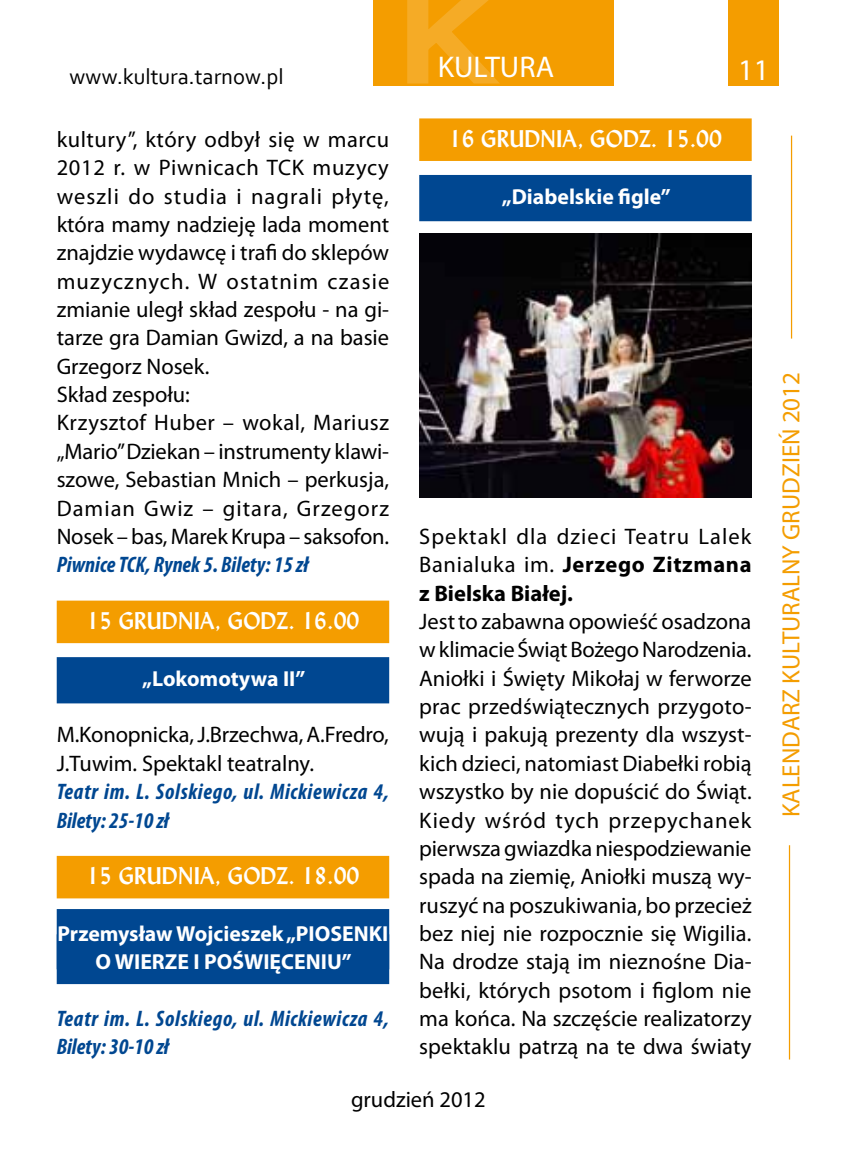
<style>
.page{position:relative;width:851px;height:1170px;background:#fff}
.page>*{position:absolute;margin:0;border:0;box-sizing:border-box;transform-origin:0 0}
.t1{font:30px "Myriad Pro";color:#fff}
.t2{font:25px "Myriad Pro";color:#f49d00}
.t3{font:22.5px/28.2px "Myriad Pro";color:#000}
.t4{font:italic 700 condensed 22.5px/28.2px "Myriad Pro";letter-spacing:.03em;color:#004791}
.t5{font:700 22.5px "Lydian PL";color:#fff}
.t6{font:italic 700 condensed 22.5px "Myriad Pro";color:#004791}
.t7{font:22.5px "Corbel";color:#000}
.t8{font:700 21.75px/28.2px "Myriad Pro";color:#fff;text-align:center}
.s1{font-weight:700}
</style>
<div class="page">
<div style="left:373px;top:0;width:241px;height:85px;background:#f49d00"></div>
<svg style="left:404px;top:0;width:164px;height:86px"></svg>
<div style="left:728px;top:0;width:50px;height:85px;background:#f49d00"></div>
<hr style="left:790px;top:136px;width:2px;height:202px;background:#f49d00">
<hr style="left:788px;top:845px;width:2px;height:214px;background:#f49d00">
<div style="left:57px;top:600px;width:332px;height:43px;background:#f49d00"></div>
<div style="left:57px;top:657px;width:332px;height:46px;background:#004791"></div>
<div style="left:57px;top:855px;width:332px;height:43px;background:#f49d00"></div>
<div style="left:57px;top:909px;width:332px;height:75px;background:#004791"></div>
<div style="left:419px;top:118px;width:332px;height:43px;background:#f49d00"></div>
<div style="left:419px;top:175px;width:332px;height:46px;background:#004791"></div>
<img style="left:419px;top:233px;width:332px;height:264px">
<p class="t7" style="left:70px;top:62px;width:215px">www.kultura.tarnow.pl</p>
<h1 class="t1" style="left:437px;top:48px;width:118px">KULTURA</h1>
<h1 class="t1" style="left:738px;top:51px;width:32px">11</h1>
<p class="t3" style="left:57px;top:125px;width:334px">kultury”, który odbył się w marcu<br>2012 r. w Piwnicach TCK muzycy weszli do studia i nagrali płytę, która mamy nadzieję lada moment znajdzie wydawcę i trafi do sklepów muzycznych. W ostatnim czasie zmianie uległ skład zespołu - na gi&shy;tarze gra Damian Gwizd, a na basie<br>Grzegorz Nosek.<br>Skład zespołu:<br>Krzysztof Huber – wokal, Mariusz „Mario” Dziekan – instrumenty klawi&shy;szowe, Sebastian Mnich – perkusja,<br>Damian Gwiz – gitara, Grzegorz<br>Nosek – bas, Marek Krupa – saksofon.</p>
<p class="t6" style="left:57px;top:550px;width:253px">Piwnice TCK, Rynek 5. Bilety: 15 zł</p>
<p class="t5" style="left:86px;top:606px;width:274px">15 GRUDNIA, GODZ. 16.00</p>
<p class="t8" style="left:142px;top:663px;width:165px">„Lokomotywa II”</p>
<p class="t3" style="left:57px;top:720px;width:333px">M.Konopnicka, J.Brzechwa, A.Fredro,<br>J.Tuwim. Spektakl teatralny.</p>
<p class="t4" style="left:57px;top:777px;width:333px">Teatr im. L. Solskiego, ul. Mickiewicza 4,<br>Bilety: 25-10 zł</p>
<p class="t5" style="left:86px;top:861px;width:274px">15 GRUDNIA, GODZ. 18.00</p>
<p class="t8" style="left:57px;top:918px;width:332px">Przemysław Wojcieszek „PIOSENKI<br>O WIERZE I POŚWIĘCENIU”</p>
<p class="t4" style="left:57px;top:1003px;width:333px">Teatr im. L. Solskiego, ul. Mickiewicza 4,<br>Bilety: 30-10 zł</p>
<p class="t5" style="left:449px;top:124px;width:274px">16 GRUDNIA, GODZ. 15.00</p>
<p class="t8" style="left:501px;top:181px;width:170px">„Diabelskie figle”</p>
<p class="t3" style="left:419px;top:522px;width:334px;text-align:justify">Spektakl dla dzieci Teatru Lalek Banialuka im. <span class="s1">Jerzego Zitzmana z Bielska Białej.</span></p>
<p class="t3" style="left:419px;top:607px;width:334px;text-align:justify">Jestto zabawna opowieść osadzona w klimacie Świąt Bożego Narodzenia.<br>Aniołki i Święty Mikołaj w ferworze prac przedświątecznych przygoto&shy;wują i pakują prezenty dla wszyst&shy;kich dzieci, natomiast Diabełki robią wszystko by nie dopuścić do Świąt.<br>Kiedy wśród tych przepychanek pierwsza gwiazdka niespodziewanie spada na ziemię, Aniołki muszą wy&shy;ruszyć na poszukiwania, bo przecież bez niej nie rozpocznie się Wigilia.<br>Na drodze stają im nieznośne Dia&shy;bełki, których psotom i figlom nie ma końca. Na szczęście realizatorzy spektaklu patrzą na te dwa światy</p>
<p class="t3" style="left:351px;top:1085px;width:136px">grudzień 2012</p>
<p class="t2" style="left:775px;top:817px;width:447px;rotate:-90deg">KALENDARZ KULTURALNY GRUDZIEŃ 2012</p>
</div>
